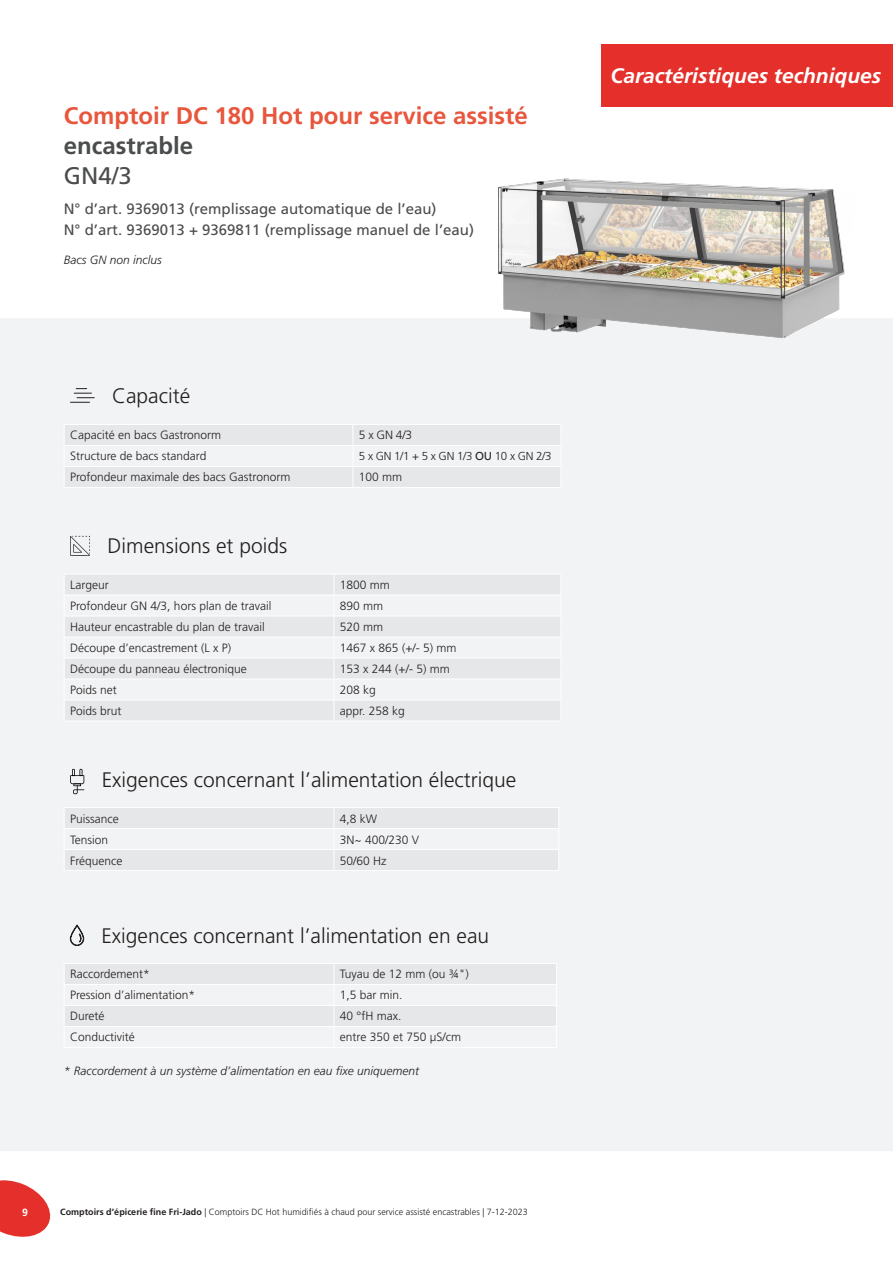
<style>
.page{position:relative;width:893px;height:1263px;background:#fff}
.page>*{position:absolute;margin:0;border:0;box-sizing:border-box;transform-origin:0 0}
.Productnaam{font:700 24px "Frutiger LT Std";color:#e8563d}
.Productnaam-2{font:700 24px "Frutiger LT Std";color:#4b4c4d}
.Productnaame_2e_regel{font:24px "Frutiger LT Std";color:#4b4c4d}
.t1{font:300 21px "Frutiger LT Std";color:#231f20}
.Pagina_soort{font:italic 700 21px "Frutiger LT Std";color:#fff}
.Artikelnummer{font:15px "Frutiger LT Std";color:#4b4c4d}
.t2{font:300 12px "Frutiger LT Std";color:#231f20}
.t3{font:italic 300 12px "Frutiger LT Std";color:#231f20}
.t4{font:300 11.55px "Frutiger LT Std";letter-spacing:-.025em;color:#231f20}
.t5{font:700 10.5px "Frutiger LT Std";color:#fff}
.t6{font:300 9px "Frutiger LT Std";color:#231f20}
.s1{font-weight:400}
.s2{font-weight:700}
</style>
<div class="page">
<svg style="left:0;top:1180px;width:51px;height:57px"></svg>
<div style="left:0;top:319px;width:893px;height:832px;background:#f2f3f4"></div>
<svg style="left:64px;top:424px;width:498px;height:84px"></svg>
<hr style="left:64px;top:487px;width:289px;height:1px;background:#fff">
<hr style="left:353px;top:487px;width:208px;height:1px;background:#fff">
<svg style="left:70px;top:388px;width:24px;height:15px"></svg>
<div style="left:65px;top:575px;width:496px;height:20px;background:#e6e7e9"></div>
<svg style="left:64px;top:596px;width:497px;height:146px;fill:#f2f3f4"></svg>
<hr style="left:64px;top:595px;width:270px;height:1px;background:#fff">
<hr style="left:334px;top:595px;width:227px;height:1px;background:#fff">
<hr style="left:64px;top:616px;width:270px;height:1px;background:#fff">
<hr style="left:334px;top:616px;width:227px;height:1px;background:#fff">
<hr style="left:64px;top:637px;width:270px;height:1px;background:#fff">
<hr style="left:334px;top:637px;width:227px;height:1px;background:#fff">
<hr style="left:64px;top:658px;width:270px;height:1px;background:#fff">
<hr style="left:334px;top:658px;width:227px;height:1px;background:#fff">
<hr style="left:64px;top:679px;width:270px;height:1px;background:#fff">
<hr style="left:334px;top:679px;width:227px;height:1px;background:#fff">
<hr style="left:64px;top:700px;width:270px;height:1px;background:#fff">
<hr style="left:334px;top:700px;width:227px;height:1px;background:#fff">
<svg style="left:334px;top:575px;width:1px;height:146px"></svg>
<hr style="left:64px;top:574px;width:270px;height:1px;background:#fff">
<hr style="left:334px;top:574px;width:227px;height:1px;background:#fff">
<svg style="left:64px;top:575px;width:1px;height:146px"></svg>
<svg style="left:561px;top:574px;width:1px;height:147px"></svg>
<hr style="left:64px;top:721px;width:270px;height:1px;background:#fff">
<hr style="left:334px;top:721px;width:227px;height:1px;background:#fff">
<svg style="left:70px;top:536px;width:20px;height:20px"></svg>
<svg style="left:64px;top:807px;width:495px;height:63px"></svg>
<hr style="left:64px;top:870px;width:270px;height:1px;background:#fff">
<hr style="left:334px;top:870px;width:225px;height:1px;background:#fff">
<svg style="left:70px;top:769px;width:14px;height:25px"></svg>
<svg style="left:64px;top:963px;width:493px;height:84px"></svg>
<hr style="left:64px;top:1047px;width:270px;height:1px;background:#fff">
<hr style="left:334px;top:1047px;width:223px;height:1px;background:#fff">
<svg style="left:70px;top:924px;width:14px;height:22px"></svg>
<img style="left:432px;top:178px;width:461px;height:317px">
<div style="left:602px;top:44px;width:291px;height:62px;background:#e52f2a"></div>
<p class="Productnaam" style="left:64px;top:102px;width:466px">Comptoir DC 180 Hot pour service assisté</p>
<p class="Productnaam-2" style="left:64px;top:132px;width:131px">encastrable</p>
<p class="Productnaame_2e_regel" style="left:64px;top:162px;width:70px">GN4/3</p>
<p class="Artikelnummer" style="left:64px;top:200px;width:374px">N° d’art. 9369013 (remplissage automatique de l’eau)</p>
<p class="Artikelnummer" style="left:64px;top:221px;width:412px">N° d’art. 9369013 + 9369811 (remplissage manuel de l’eau)</p>
<p class="t3" style="left:64px;top:253px;width:100px">Bacs GN non inclus</p>
<p class="t1" style="left:112px;top:383px;width:80px">Capacité</p>
<p class="t2" style="left:70px;top:428px;width:153px">Capacité en bacs Gastronorm</p>
<p class="t2" style="left:359px;top:428px;width:55px">5 x GN 4/3</p>
<p class="t2" style="left:70px;top:449px;width:138px">Structure de bacs standard</p>
<p class="t4" style="left:359px;top:450px;width:194px">5 x GN 1/1 + 5 x GN 1/3 <span class="s1">OU</span> 10 x GN 2/3</p>
<p class="t2" style="left:70px;top:470px;width:222px">Profondeur maximale des bacs Gastronorm</p>
<p class="t2" style="left:359px;top:470px;width:45px">100 mm</p>
<p class="t1" style="left:108px;top:533px;width:181px">Dimensions et poids</p>
<p class="t2" style="left:70px;top:578px;width:40px">Largeur</p>
<p class="t2" style="left:340px;top:578px;width:52px">1800 mm</p>
<p class="t2" style="left:70px;top:599px;width:203px">Profondeur GN 4/3, hors plan de travail</p>
<p class="t2" style="left:340px;top:599px;width:45px">890 mm</p>
<p class="t2" style="left:70px;top:620px;width:196px">Hauteur encastrable du plan de travail</p>
<p class="t2" style="left:340px;top:620px;width:45px">520 mm</p>
<p class="t2" style="left:70px;top:641px;width:163px">Découpe d’encastrement (L x P)</p>
<p class="t2" style="left:340px;top:641px;width:118px">1467 x 865 (+/- 5) mm</p>
<p class="t2" style="left:70px;top:662px;width:178px">Découpe du panneau électronique</p>
<p class="t2" style="left:340px;top:662px;width:111px">153 x 244 (+/- 5) mm</p>
<p class="t2" style="left:70px;top:683px;width:48px">Poids net</p>
<p class="t2" style="left:340px;top:683px;width:38px">208 kg</p>
<p class="t2" style="left:70px;top:704px;width:53px">Poids brut</p>
<p class="t2" style="left:340px;top:704px;width:66px">appr. 258 kg</p>
<p class="t1" style="left:102px;top:768px;width:416px">Exigences concernant l’alimentation électrique</p>
<p class="t2" style="left:70px;top:812px;width:50px">Puissance</p>
<p class="t2" style="left:340px;top:812px;width:39px">4,8 kW</p>
<p class="t2" style="left:70px;top:833px;width:40px">Tension</p>
<p class="t2" style="left:340px;top:833px;width:81px">3N~ 400/230 V</p>
<p class="t2" style="left:70px;top:854px;width:54px">Fréquence</p>
<p class="t2" style="left:340px;top:854px;width:48px">50/60 Hz</p>
<p class="t1" style="left:101px;top:923px;width:389px">Exigences concernant l’alimentation en eau</p>
<p class="t2" style="left:70px;top:967px;width:81px">Raccordement*</p>
<p class="t2" style="left:340px;top:967px;width:130px">Tuyau de 12 mm (ou ¾")</p>
<p class="t2" style="left:70px;top:988px;width:127px">Pression d’alimentation*</p>
<p class="t2" style="left:340px;top:988px;width:64px">1,5 bar min.</p>
<p class="t2" style="left:70px;top:1009px;width:36px">Dureté</p>
<p class="t2" style="left:340px;top:1009px;width:63px">40 °fH max.</p>
<p class="t2" style="left:70px;top:1030px;width:66px">Conductivité</p>
<p class="t2" style="left:340px;top:1030px;width:123px">entre 350 et 750 µS/cm</p>
<p class="t3" style="left:64px;top:1064px;width:357px">* Raccordement à un système d’alimentation en eau fixe uniquement</p>
<p class="t5" style="left:22px;top:1206px;width:7px">9</p>
<p class="t6" style="left:60px;top:1207px;width:469px"><span class="s2">Comptoirs d’épicerie fine Fri-Jado</span> | Comptoirs DC Hot humidifiés à chaud pour service assisté encastrables | 7-12-2023</p>
<p class="Pagina_soort" style="left:611px;top:63px;width:272px">Caractéristiques techniques</p>
</div>
